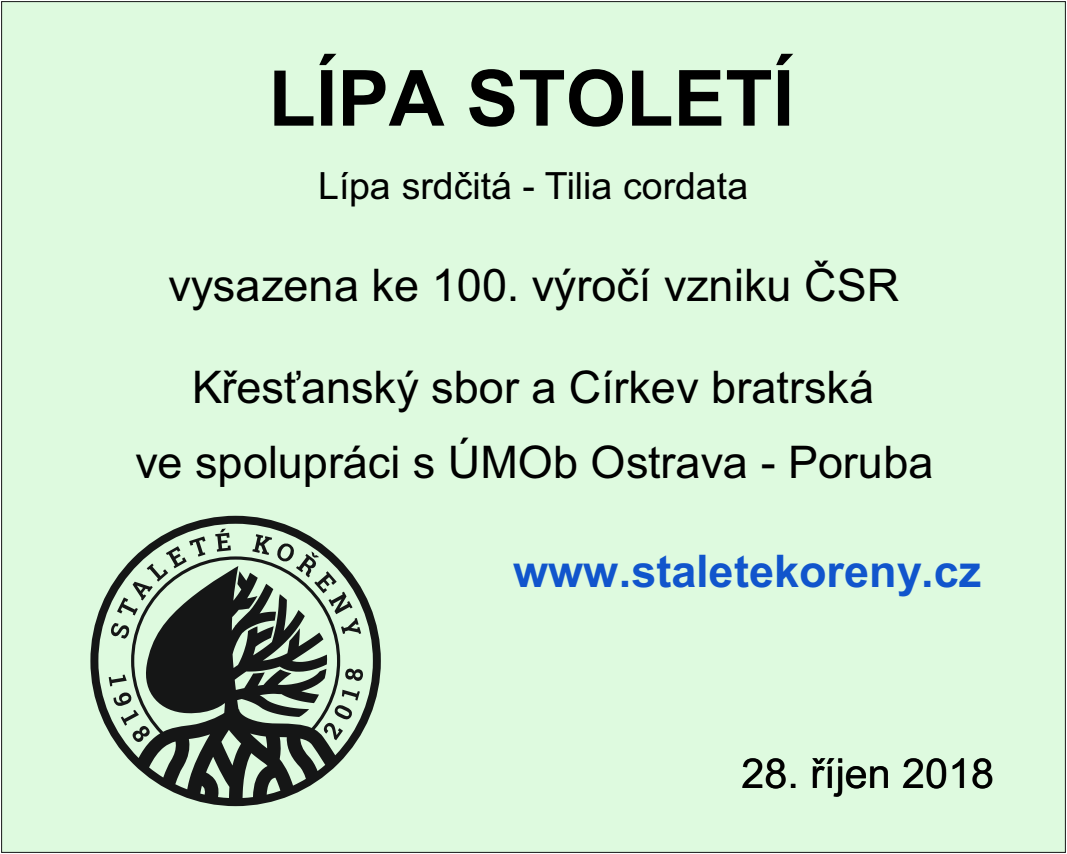
<style>
.page{position:relative;width:1067px;height:854px;background:#fff}
.page>*{position:absolute;margin:0;border:0;box-sizing:border-box;transform-origin:0 0}
.t1{font:700 77.5px "Arial";color:#000}
.t2{font:45px "Arial";color:#000}
.t3{font:700 45px "Arial";color:#15c}
.t4{font:41.25px "Arial";color:#000}
.t5{font:37.5px "Arial";color:#000}
</style>
<div class="page">
<div style="left:1px;top:1px;width:1064px;height:852px;background:#defadf"></div>
<svg style="left:90px;top:516px;width:291px;height:290px;background:#819082"></svg>
<svg style="left:111px;top:623px;width:18px;height:15px"></svg>
<svg style="left:117px;top:536px;width:88px;height:79px;background:#a5baa6"></svg>
<svg style="left:215px;top:528px;width:16px;height:23px"></svg>
<svg style="left:252px;top:534px;width:109px;height:100px;background:#a1b5a2"></svg>
<svg style="left:109px;top:674px;width:18px;height:12px"></svg>
<svg style="left:113px;top:692px;width:37px;height:50px;background:#a4b8a5"></svg>
<svg style="left:323px;top:689px;width:37px;height:51px;background:#a5baa6"></svg>
<svg style="left:345px;top:668px;width:18px;height:13px"></svg>
<h1 class="t1" style="left:268px;top:69px;width:527px">LÍPA STOLETÍ</h1>
<p class="t5" style="left:318px;top:172px;width:431px">Lípa srdčitá - Tilia cordata</p>
<p class="t2" style="left:168px;top:268px;width:732px">vysazena ke 100. výročí vzniku ČSR</p>
<p class="t2" style="left:192px;top:370px;width:683px">Křesťanský sbor a Církev bratrská</p>
<p class="t2" style="left:135px;top:445px;width:799px">ve spolupráci s ÚMOb Ostrava - Poruba</p>
<p class="t3" style="left:513px;top:554px;width:469px">www.staletekoreny.cz</p>
<p class="t4" style="left:741px;top:758px;width:254px">28. říjen 2018</p>
</div>
